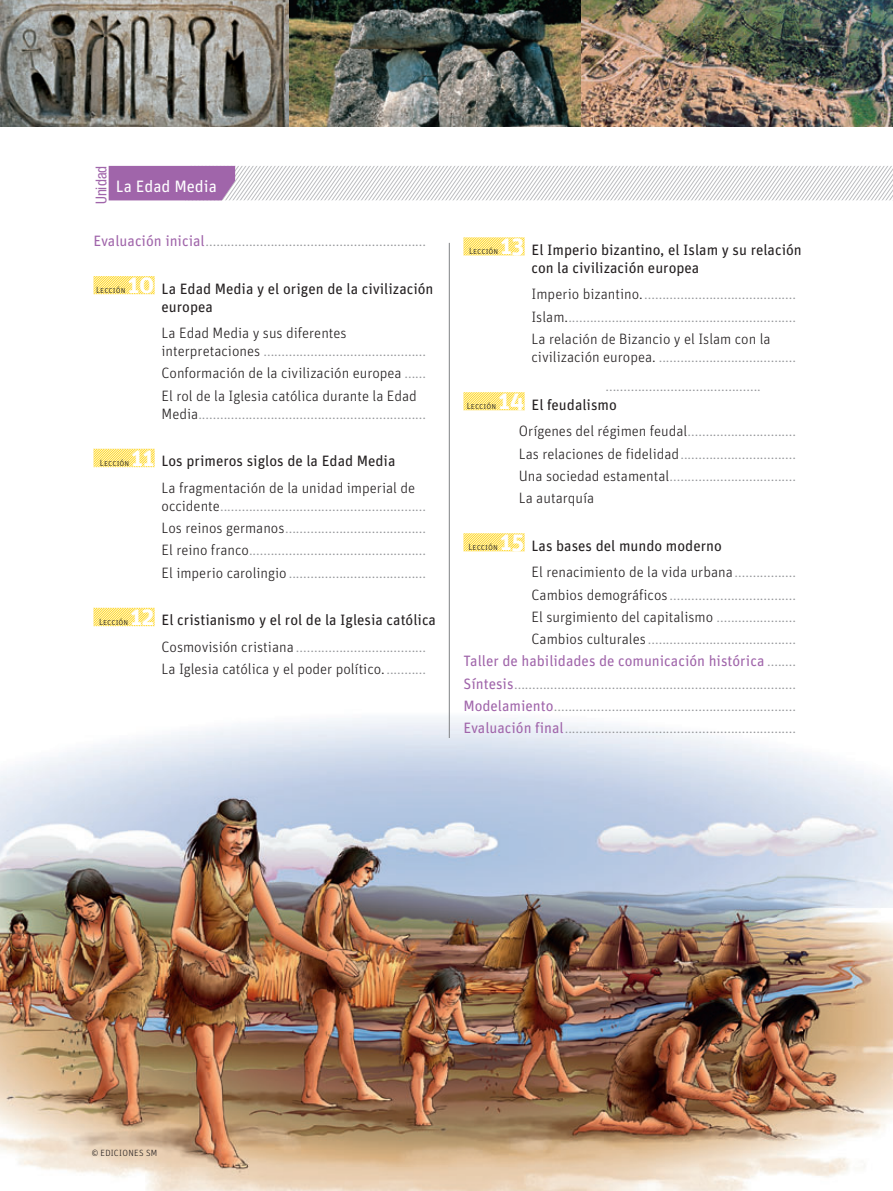
<style>
.page{position:relative;width:893px;height:1191px;background:#fff}
.page>*{position:absolute;margin:0;border:0;box-sizing:border-box;transform-origin:0 0}
.t1{font:16.5px "Unit Pro";color:#fff}
.t2{font:300 15px/22.2px "Unit Pro";color:#939598;text-align:justify}
.t3{font:300 15px/26.5px "Unit Pro";color:#231f20}
.t4{font:15px/18px "Unit Pro";color:#231f20}
.t5{font:condensed 15px "Helvetica Neue LT Std";color:#a065aa}
.t6{font:300 9px "Unit Pro";color:#231f20}
.t7{font:300 9px "Unit Pro";letter-spacing:.035em;color:#231f20}
.s1{font-weight:400;color:#a065aa}
.s2{font-weight:700;font-size:24px;color:#fff}
.s3{color:#231f20}
.s4{color:#939598}
.s5{font-weight:400}
.s6{font-weight:300}
.s7{font-weight:300;color:#939598}
.s8{font-weight:400;color:#231f20}
</style>
<div class="page">
<img style="left:1px;top:693px;width:892px;height:497px">
<svg style="left:94px;top:276px;width:61px;height:18px"></svg>
<svg style="left:94px;top:449px;width:61px;height:18px"></svg>
<svg style="left:94px;top:608px;width:61px;height:18px"></svg>
<svg style="left:109px;top:166px;width:784px;height:34px"></svg>
<hr style="left:449px;top:243px;width:1px;height:495px;background:#808285">
<svg style="left:463px;top:237px;width:62px;height:18px"></svg>
<svg style="left:463px;top:392px;width:62px;height:18px"></svg>
<svg style="left:463px;top:533px;width:62px;height:18px"></svg>
<img style="left:1px;top:0;width:289px;height:127px">
<img style="left:290px;top:0;width:291px;height:127px">
<img style="left:581px;top:0;width:312px;height:127px">
<p class="t5" style="left:92px;top:204px;width:40px;rotate:-90deg">Unidad</p>
<p class="t1" style="left:116px;top:180px;width:103px">La Edad Media</p>
<p class="t2" style="left:94px;top:231px;width:334px"><span class="s1">Evaluación inicial</span> .............................................................</p>
<p class="t6" style="left:96px;top:286px;width:31px">Lección</p>
<p class="t4" style="left:162px;top:281px;width:273px;text-indent:-34px"><span class="s2">10</span> La Edad Media y el origen de la civilización europea</p>
<p class="t2" style="left:162px;top:325px;width:266px;line-height:18px"><span class="s3">La Edad Media y sus diferentes interpretaciones</span> .............................................</p>
<p class="t3" style="left:162px;top:363px;width:266px;line-height:22.2px">Conformación de la civilización europea <span class="s4">......<br></span>El rol de la Iglesia católica durante la Edad</p>
<p class="t2" style="left:162px;top:404px;width:266px"><span class="s3">Media</span> ...............................................................</p>
<p class="t6" style="left:100px;top:459px;width:31px">Lección</p>
<p class="t3" style="left:162px;top:449px;width:255px;text-indent:-30px"><span class="s2">11</span> <span class="s5">Los primeros siglos de la Edad Media<br></span>La fragmentación de la unidad imperial de</p>
<p class="t2" style="left:162px;top:496px;width:266px"><span class="s3">occidente</span> .........................................................<br><span class="s3">Los reinos germanos</span> .......................................<br><span class="s3">El reino franco</span> .................................................<br><span class="s3">El imperio carolingio</span> ......................................</p>
<p class="t6" style="left:99px;top:618px;width:31px">Lección</p>
<p class="t4" style="left:162px;top:608px;width:276px;line-height:26.5px;text-indent:-31px"><span class="s2">12</span> El cristianismo y el rol de la Iglesia católica<br><span class="s6">Cosmovisión cristiana</span> <span class="s7">....................................</span></p>
<p class="t3" style="left:162px;top:657px;width:266px">La Iglesia católica y el poder político. <span class="s4">...........</span></p>
<p class="t6" style="left:469px;top:248px;width:31px">Lección</p>
<p class="t4" style="left:531px;top:242px;width:272px;text-indent:-31px"><span class="s2">13</span> El Imperio bizantino, el Islam y su relación con la civilización europea</p>
<p class="t2" style="left:531px;top:284px;width:266px"><span class="s3">Imperio bizantino.</span> ..........................................<br><span class="s3">Islam.</span> ...............................................................<br><span class="s3">La relación de Bizancio y el Islam con la</span></p>
<p class="t2" style="left:531px;top:347px;width:266px"><span class="s3">civilización europea.</span> ......................................</p>
<p class="t6" style="left:467px;top:402px;width:31px">Lección</p>
<p class="t2" style="left:519px;top:392px;width:279px;line-height:26.5px;text-indent:-20px"><span class="s2">14</span> <span class="s8">El feudalismo<br></span><span class="s3">Orígenes del régimen feudal</span> ..............................</p>
<p class="t2" style="left:519px;top:443px;width:279px"><span class="s3">Las relaciones de fidelidad</span> ................................<br><span class="s3">Una sociedad estamental</span> ...................................<br><span class="s3">La autarquía</span></p>
<p class="t6" style="left:469px;top:543px;width:31px">Lección</p>
<p class="t3" style="left:531px;top:533px;width:266px;text-indent:-32px"><span class="s2">15</span> <span class="s5">Las bases del mundo moderno<br></span>El renacimiento de la vida urbana <span class="s4">.................</span></p>
<p class="t2" style="left:463px;top:584px;width:334px;text-align:right"><span class="s3">Cambios demográficos</span> ...................................<br><span class="s3">El surgimiento del capitalismo</span> ......................<br><span class="s3">Cambios culturales</span> .........................................<br><span class="s1">Taller de habilidades de comunicación histórica</span> ........<br><span class="s1">Síntesis</span> ..............................................................................<br><span class="s1">Modelamiento</span> ...................................................................<br><span class="s1">Evaluación final</span> ................................................................</p>
<p class="t2" style="left:605px;top:376px;width:157px">...........................................</p>
<p class="t7" style="left:92px;top:1149px;width:67px">© EDICIONES SM</p>
</div>
